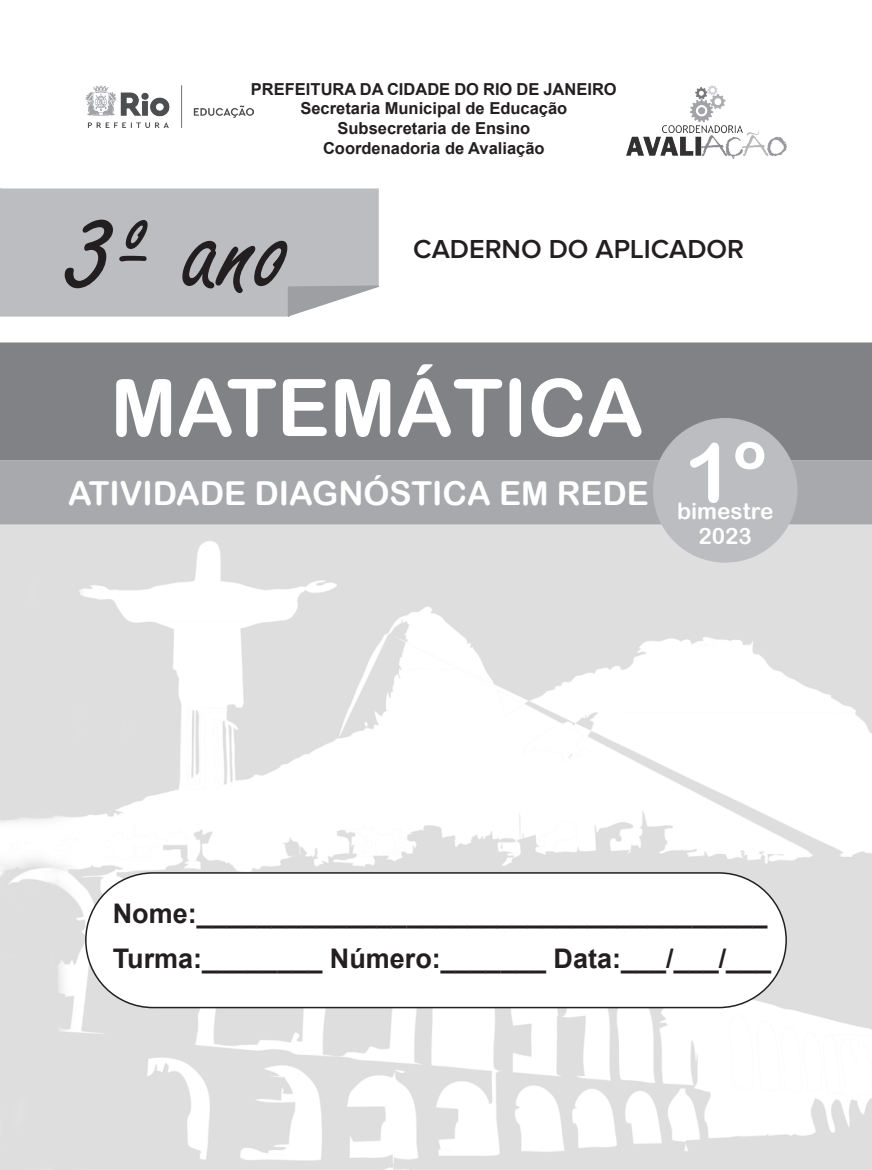
<style>
.page{position:relative;width:872px;height:1170px;background:#fff}
.page>*{position:absolute;margin:0;border:0;box-sizing:border-box;transform-origin:0 0}
._11_CODIGO{font:141px "Freestyle Script";color:#231f20}
._11_CODIGO-2{font:82.5px "Arial Rounded MT Bold";color:#fff}
._11_CODIGO-3{font:79.5px "Arial Rounded MT Bold";color:#fff}
._11_CODIGO-4{font:33px "Arial Rounded MT Bold";color:#fff}
._11_CODIGO-5{font:700 27px "Arial";color:#231f20}
._11_CODIGO-6{font:600 27px "Proxima Nova A";color:#231f20}
._11_CODIGO-7{font:22.5px "Arial Rounded MT Bold";color:#fff}
._11_CODIGO-8{font:700 16.5px "Arial";color:#231f20}
</style>
<div class="page">
<img style="left:0;top:524px;width:872px;height:645px">
<div style="left:1px;top:343px;width:870px;height:117px;background:#808285"></div>
<div style="left:0;top:342px;width:872px;height:118px;border:2px solid #808285"></div>
<div style="left:1px;top:461px;width:870px;height:62px;background:#a8a9ad"></div>
<div style="left:0;top:460px;width:872px;height:64px;border:2px solid #a8a9ad"></div>
<div style="left:0;top:188px;width:379px;height:129px;background:#bcbdc0"></div>
<div style="left:86px;top:872px;width:700px;height:135px;background:#fff;border-radius:67px"></div>
<div style="left:85px;top:872px;width:702px;height:136px;border:2px solid #231f20;border-radius:67px"></div>
<div style="left:653px;top:419px;width:143px;height:143px;background:#bcbdc0;border-radius:50%"></div>
<img style="left:626px;top:85px;width:161px;height:75px">
<img style="left:85px;top:85px;width:168px;height:43px">
<svg style="left:278px;top:284px;width:101px;height:33px"></svg>
<p class="_11_CODIGO-8" style="left:251px;top:78px;width:367px">PREFEITURA DA CIDADE DO RIO DE JANEIRO</p>
<p class="_11_CODIGO-8" style="left:300px;top:97px;width:268px">Secretaria Municipal de Educação</p>
<p class="_11_CODIGO-8" style="left:337px;top:117px;width:194px">Subsecretaria de Ensino</p>
<p class="_11_CODIGO-8" style="left:323px;top:136px;width:223px">Coordenadoria de Avaliação</p>
<p class="_11_CODIGO" style="left:68px;top:170px;width:226px">3º ano</p>
<p class="_11_CODIGO-6" style="left:413px;top:234px;width:332px">CADERNO DO APLICADOR</p>
<p class="_11_CODIGO-3" style="left:110px;top:361px;width:535px">MATEMÁTICA</p>
<p class="_11_CODIGO-4" style="left:68px;top:474px;width:582px">ATIVIDADE DIAGNÓSTICA EM REDE</p>
<p class="_11_CODIGO-2" style="left:685px;top:424px;width:82px">1º</p>
<p class="_11_CODIGO-7" style="left:677px;top:498px;width:98px">bimestre</p>
<p class="_11_CODIGO-7" style="left:698px;top:522px;width:55px">2023</p>
<p class="_11_CODIGO-5" style="left:113px;top:894px;width:656px">Nome:______________________________________</p>
<p class="_11_CODIGO-5" style="left:113px;top:939px;width:660px">Turma:________ Número:_______ Data:___/___/___</p>
</div>
